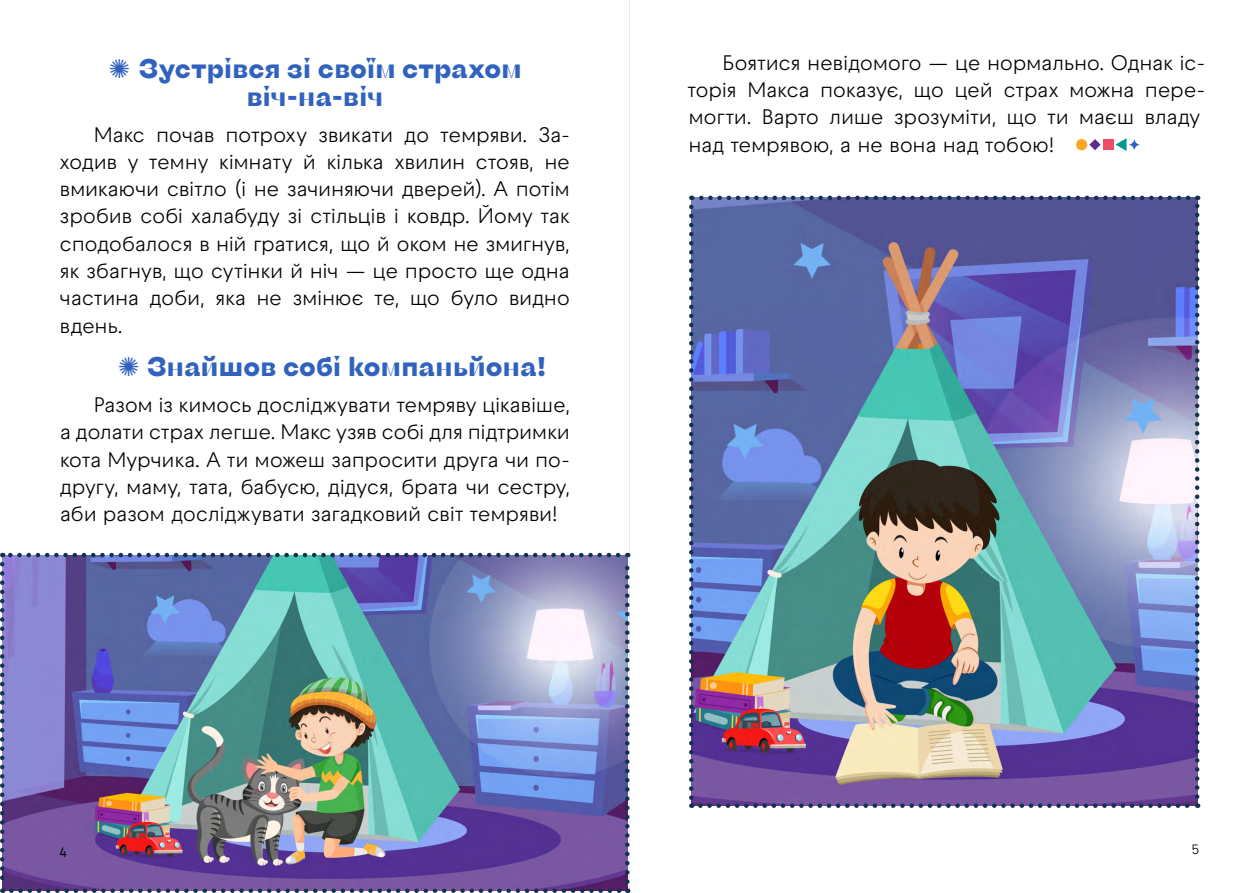
<style>
.page{position:relative;width:1259px;height:893px;background:#fff}
.page>*{position:absolute;margin:0;border:0;box-sizing:border-box;transform-origin:0 0}
.t1{font:27px/27.3px "Kyiv Type Sans";color:#3162be;text-align:center}
.t2{font:21px/27.3px "Raptor V3 Premium";letter-spacing:-.02em;color:#000;text-align:justify}
.t3{font:13.5px "Raptor V3 Premium";color:#000}
.t4{font:500 13.5px "Raptor V3 Premium";color:#000}
.s1{font-family:"Raptor V3 Premium"}
</style>
<div class="page">
<svg style="left:1128px;top:139px;width:12px;height:11px"></svg>
<svg style="left:1115px;top:138px;width:11px;height:13px"></svg>
<div style="left:1103px;top:139px;width:10px;height:11px;background:#ef4b67"></div>
<svg style="left:1089px;top:139px;width:11px;height:11px"></svg>
<div style="left:1076px;top:139px;width:11px;height:11px;background:#fda625;border-radius:50%"></div>
<img style="left:2px;top:555px;width:625px;height:336px">
<svg style="left:0;top:564px;width:4px;height:329px"></svg>
<svg style="left:11px;top:888px;width:617px;height:5px"></svg>
<svg style="left:625px;top:553px;width:4px;height:329px"></svg>
<svg style="left:2px;top:553px;width:616px;height:4px"></svg>
<img style="left:691px;top:198px;width:506px;height:608px">
<svg style="left:689px;top:207px;width:4px;height:601px"></svg>
<svg style="left:700px;top:803px;width:498px;height:5px"></svg>
<svg style="left:1195px;top:196px;width:4px;height:601px;background:#6a769e"></svg>
<svg style="left:691px;top:196px;width:497px;height:4px;background:#58658e"></svg>
<hr style="left:629px;top:0;width:1px;height:893px;background:#000">
<p class="t1" style="left:108px;top:54px;width:416px"><span class="s1">✺</span> Зустрівся зі своїм страхом віч-на-віч</p>
<p class="t2" style="left:60px;top:121px;width:512px;text-indent:34px">Макс почав потроху звикати до темряви. За&shy;ходив у темну кімнату й кілька хвилин стояв, не вмикаючи світло (і не зачиняючи дверей). А потім зробив собі халабуду зі стільців і ковдр. Йому так сподобалося в ній гратися, що й оком не змигнув, як збагнув, що сутінки й ніч — це просто ще одна частина доби, яка не змінює те, що було видно вдень.</p>
<p class="t1" style="left:117px;top:352px;width:430px"><span class="s1">✺</span> Знайшов собі компаньйона!</p>
<p class="t2" style="left:60px;top:391px;width:512px;text-indent:34px">Разом із кимось досліджувати темряву цікавіше, а долати страх легше. Макс узяв собі для підтримки кота Мурчика. А ти можеш запросити друга чи по&shy;другу, маму, тата, бабусю, дідуся, брата чи сестру, аби разом досліджувати загадковий світ темряви!</p>
<p class="t2" style="left:687px;top:49px;width:519px;text-align:left;text-indent:35px">Боятися невідомого — це нормально. Однак іс&shy;торія Макса показує, що цей страх можна пере&shy;могти. Варто лише зрозуміти, що ти маєш владу над темрявою, а не вона над тобою!</p>
<p class="t4" style="left:60px;top:843px;width:9px">4</p>
<p class="t3" style="left:1191px;top:839px;width:9px">5</p>
</div>
